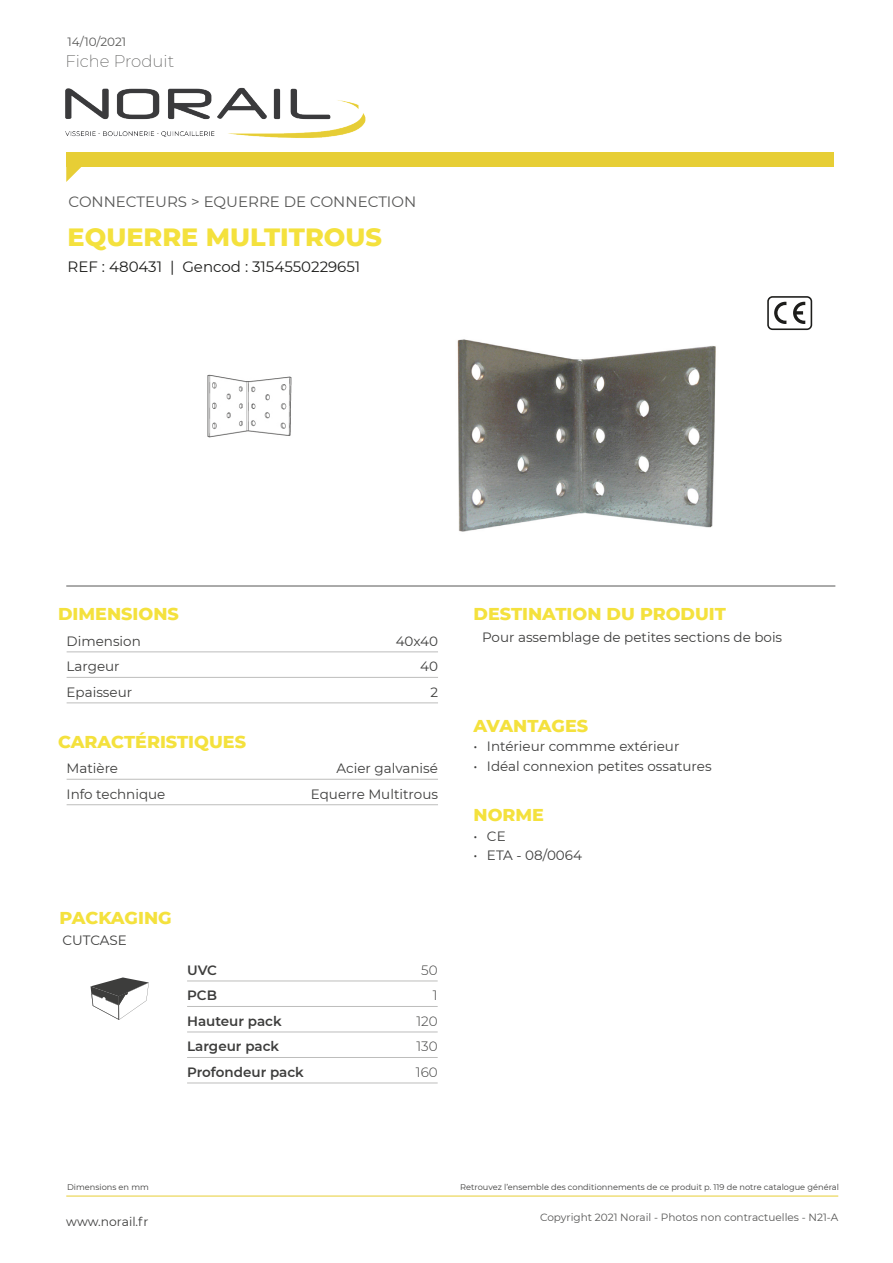
<style>
.page{position:relative;width:893px;height:1263px;background:#fff}
.page>*{position:absolute;margin:0;border:0;box-sizing:border-box;transform-origin:0 0}
.t1{font:800 25.5px "Montserrat";color:#f4e13d}
.t2{font:800 17.55px "Montserrat";color:#f4e13d}
.t3{font:200 16.5px "Montserrat";color:#575756}
.t4{font:15px "Montserrat";color:#1d1d1b}
.t5{font:15px "Montserrat";color:#575756}
.t6{font:13.5px "Montserrat";color:#3d3d3c}
.t7{font:600 13.5px "Montserrat";color:#3d3d3c}
.t8{font:300 13.5px "Montserrat";color:#3d3d3c}
.t9{font:12.3px "Montserrat";color:#3d3d3c}
.t10{font:12px "Montserrat";color:#575756}
.t11{font:10.5px "Montserrat";color:#575756}
.t12{font:8.25px "Montserrat";color:#3d3d3c}
</style>
<div class="page">
<div style="left:66px;top:152px;width:767px;height:15px;background:#e7ce35"></div>
<svg style="left:66px;top:167px;width:15px;height:15px"></svg>
<img style="left:65px;top:87px;width:301px;height:51px">
<hr style="left:66px;top:586px;width:769px;height:1px;background:#575756">
<hr style="left:66px;top:1196px;width:772px;height:1px;background:#e7ce35">
<hr style="left:67px;top:651px;width:371px;height:1px;background:#bdbdbc">
<hr style="left:67px;top:677px;width:371px;height:1px;background:#bdbdbc">
<hr style="left:67px;top:702px;width:371px;height:1px;background:#bdbdbc">
<hr style="left:67px;top:779px;width:371px;height:1px;background:#bdbdbc">
<hr style="left:67px;top:804px;width:371px;height:1px;background:#bdbdbc">
<hr style="left:187px;top:980px;width:251px;height:1px;background:#bdbdbc">
<hr style="left:187px;top:1006px;width:251px;height:1px;background:#bdbdbc">
<hr style="left:187px;top:1031px;width:251px;height:1px;background:#bdbdbc">
<hr style="left:187px;top:1057px;width:251px;height:1px;background:#bdbdbc">
<hr style="left:187px;top:1082px;width:251px;height:1px;background:#bdbdbc">
<svg style="left:91px;top:977px;width:58px;height:43px"></svg>
<img style="left:457px;top:339px;width:259px;height:193px">
<svg style="left:767px;top:296px;width:45px;height:34px"></svg>
<img style="left:207px;top:374px;width:85px;height:64px">
<p class="t10" style="left:67px;top:33px;width:60px">14/10/2021</p>
<p class="t3" style="left:65px;top:50px;width:110px">Fiche Produit</p>
<p class="t5" style="left:68px;top:192px;width:349px">CONNECTEURS &gt; EQUERRE DE CONNECTION</p>
<p class="t1" style="left:68px;top:219px;width:316px">EQUERRE MULTITROUS</p>
<p class="t4" style="left:68px;top:256px;width:294px">REF : 480431 | Gencod : 3154550229651</p>
<p class="t2" style="left:58px;top:601px;width:122px">DIMENSIONS</p>
<p class="t6" style="left:67px;top:632px;width:76px">Dimension</p>
<p class="t6" style="left:396px;top:632px;width:44px">40x40</p>
<p class="t6" style="left:67px;top:657px;width:55px">Largeur</p>
<p class="t6" style="left:420px;top:657px;width:19px">40</p>
<p class="t6" style="left:67px;top:683px;width:67px">Epaisseur</p>
<p class="t6" style="left:430px;top:683px;width:9px">2</p>
<p class="t2" style="left:58px;top:729px;width:189px">CARACTÉRISTIQUES</p>
<p class="t6" style="left:67px;top:759px;width:53px">Matière</p>
<p class="t6" style="left:337px;top:759px;width:103px">Acier galvanisé</p>
<p class="t6" style="left:67px;top:785px;width:100px">Info technique</p>
<p class="t6" style="left:311px;top:785px;width:129px">Equerre Multitrous</p>
<p class="t2" style="left:60px;top:904px;width:114px">PACKAGING</p>
<p class="t6" style="left:63px;top:930px;width:66px">CUTCASE</p>
<p class="t7" style="left:187px;top:960px;width:32px">UVC</p>
<p class="t8" style="left:421px;top:961px;width:18px">50</p>
<p class="t7" style="left:187px;top:986px;width:31px">PCB</p>
<p class="t8" style="left:433px;top:986px;width:6px">1</p>
<p class="t7" style="left:187px;top:1011px;width:96px">Hauteur pack</p>
<p class="t8" style="left:416px;top:1012px;width:23px">120</p>
<p class="t7" style="left:187px;top:1037px;width:94px">Largeur pack</p>
<p class="t8" style="left:416px;top:1037px;width:23px">130</p>
<p class="t7" style="left:187px;top:1062px;width:118px">Profondeur pack</p>
<p class="t8" style="left:416px;top:1063px;width:23px">160</p>
<p class="t2" style="left:474px;top:601px;width:254px">DESTINATION DU PRODUIT</p>
<p class="t6" style="left:482px;top:628px;width:302px">Pour assemblage de petites sections de bois</p>
<p class="t2" style="left:474px;top:712px;width:116px">AVANTAGES</p>
<p class="t6" style="left:474px;top:737px;width:207px">• Intérieur commme extérieur</p>
<p class="t6" style="left:474px;top:756px;width:240px">• Idéal connexion petites ossatures</p>
<p class="t2" style="left:474px;top:802px;width:72px">NORME</p>
<p class="t6" style="left:474px;top:827px;width:34px">• CE</p>
<p class="t6" style="left:474px;top:846px;width:110px">• ETA - 08/0064</p>
<p class="t12" style="left:67px;top:1182px;width:83px">Dimensions en mm</p>
<p class="t12" style="left:460px;top:1182px;width:380px">Retrouvez l’ensemble des conditionnements de ce produit p. 119 de notre catalogue général</p>
<p class="t9" style="left:66px;top:1213px;width:84px">www.norail.fr</p>
<p class="t11" style="left:540px;top:1209px;width:300px">Copyright 2021 Norail - Photos non contractuelles - N21-A</p>
</div>
